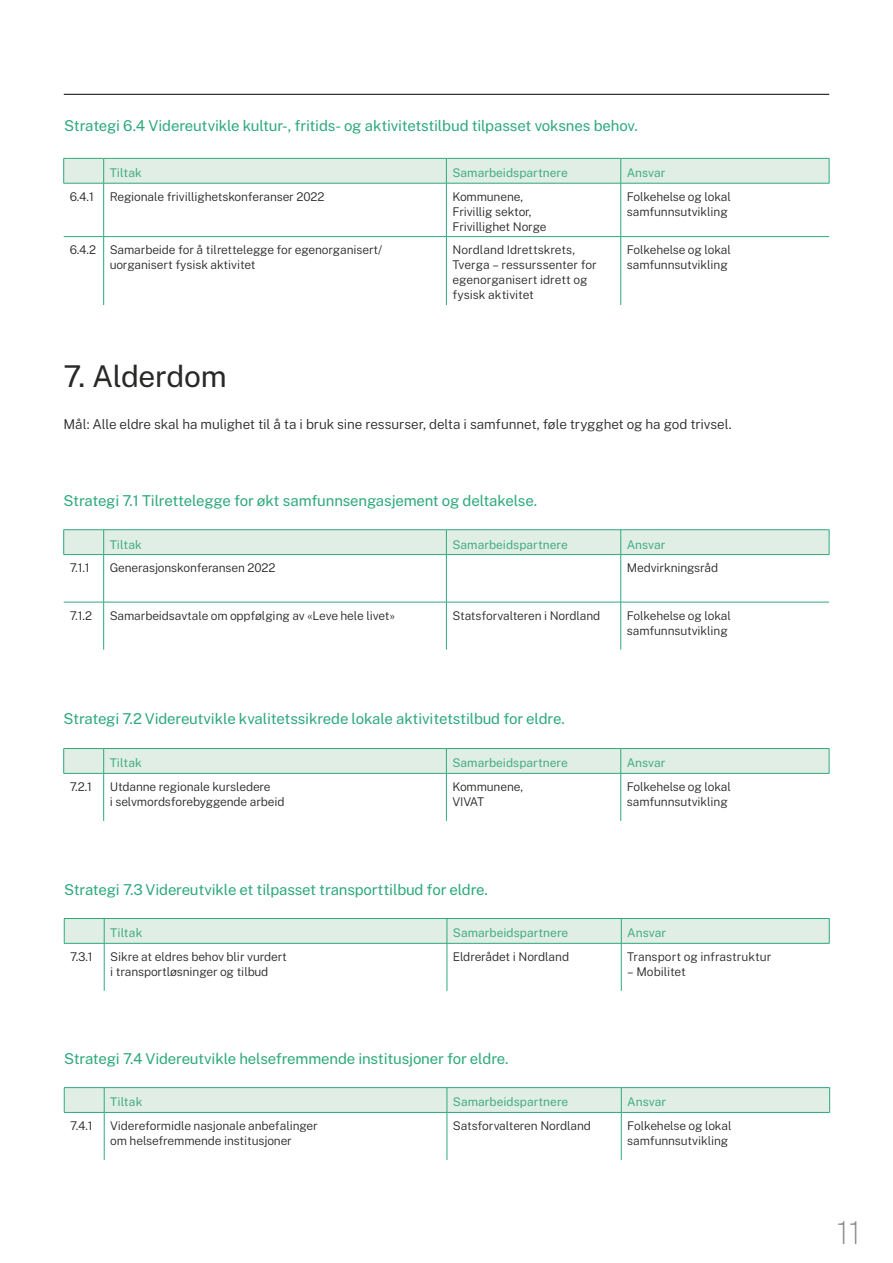
<style>
.page{position:relative;width:893px;height:1263px;background:#fff}
.page>*{position:absolute;margin:0;border:0;box-sizing:border-box;transform-origin:0 0}
.Sidetall_H{font:100 31.5px "Public Sans";color:#878787}
.t1{font:100 30px "Public Sans";letter-spacing:-.01em;color:#282827}
.brødtekst3{font:100 15px "Public Sans";letter-spacing:-.01em;color:#2ea97c}
.brødtekst3-2{font:100 13.5px "Public Sans";letter-spacing:-.005em;color:#282827}
.brødtekst3-3{font:100 12px/15px "Public Sans";letter-spacing:-.01em;color:#282827}
.brødtekst3-4{font:100 12px "Public Sans";color:#43ad83}
</style>
<div class="page">
<hr style="left:64px;top:94px;width:765px;height:1px;background:#000">
<hr style="left:64px;top:529px;width:40px;height:1px;background:#2ea97c">
<hr style="left:104px;top:529px;width:342px;height:1px;background:#2ea97c">
<hr style="left:446px;top:529px;width:175px;height:1px;background:#2ea97c">
<hr style="left:621px;top:529px;width:208px;height:1px;background:#2ea97c">
<div style="left:63px;top:530px;width:767px;height:24px;background:#e1eee6"></div>
<hr style="left:64px;top:554px;width:40px;height:1px;background:#2ea97c">
<hr style="left:103px;top:555px;width:1px;height:47px;background:#2ea97c">
<hr style="left:104px;top:554px;width:342px;height:1px;background:#2ea97c">
<hr style="left:446px;top:555px;width:1px;height:47px;background:#2ea97c">
<hr style="left:446px;top:554px;width:175px;height:1px;background:#2ea97c">
<hr style="left:620px;top:555px;width:1px;height:47px;background:#2ea97c">
<hr style="left:621px;top:554px;width:208px;height:1px;background:#2ea97c">
<hr style="left:64px;top:602px;width:40px;height:1px;background:#2ea97c">
<hr style="left:103px;top:602px;width:1px;height:48px;background:#2ea97c">
<hr style="left:104px;top:602px;width:342px;height:1px;background:#2ea97c">
<hr style="left:446px;top:602px;width:175px;height:1px;background:#2ea97c">
<hr style="left:446px;top:602px;width:1px;height:48px;background:#2ea97c">
<hr style="left:620px;top:602px;width:1px;height:48px;background:#2ea97c">
<hr style="left:621px;top:602px;width:208px;height:1px;background:#2ea97c">
<svg style="left:63px;top:748px;width:767px;height:25px;background:#d7eae0"></svg>
<hr style="left:64px;top:773px;width:40px;height:1px;background:#2ea97c">
<hr style="left:103px;top:773px;width:1px;height:48px;background:#2ea97c">
<hr style="left:104px;top:773px;width:342px;height:1px;background:#2ea97c">
<hr style="left:446px;top:773px;width:1px;height:48px;background:#2ea97c">
<hr style="left:446px;top:773px;width:175px;height:1px;background:#2ea97c">
<hr style="left:620px;top:773px;width:1px;height:48px;background:#2ea97c">
<hr style="left:621px;top:773px;width:208px;height:1px;background:#2ea97c">
<svg style="left:64px;top:918px;width:766px;height:25px;background:#d7eae0"></svg>
<hr style="left:64px;top:943px;width:40px;height:1px;background:#2ea97c">
<hr style="left:104px;top:943px;width:1px;height:48px;background:#2ea97c">
<hr style="left:104px;top:943px;width:343px;height:1px;background:#2ea97c">
<hr style="left:447px;top:943px;width:1px;height:48px;background:#2ea97c">
<hr style="left:447px;top:943px;width:174px;height:1px;background:#2ea97c">
<hr style="left:621px;top:943px;width:1px;height:48px;background:#2ea97c">
<hr style="left:621px;top:943px;width:208px;height:1px;background:#2ea97c">
<svg style="left:64px;top:1087px;width:766px;height:25px;background:#d8eae0"></svg>
<hr style="left:64px;top:1112px;width:40px;height:1px;background:#2ea97c">
<hr style="left:104px;top:1112px;width:1px;height:48px;background:#2ea97c">
<hr style="left:104px;top:1112px;width:343px;height:1px;background:#2ea97c">
<hr style="left:447px;top:1112px;width:1px;height:48px;background:#2ea97c">
<hr style="left:447px;top:1112px;width:174px;height:1px;background:#2ea97c">
<hr style="left:621px;top:1112px;width:1px;height:48px;background:#2ea97c">
<hr style="left:621px;top:1112px;width:209px;height:1px;background:#2ea97c">
<svg style="left:63px;top:158px;width:767px;height:25px;background:#d7eae0"></svg>
<hr style="left:64px;top:183px;width:40px;height:1px;background:#2ea97c">
<hr style="left:103px;top:183px;width:1px;height:53px;background:#2ea97c">
<hr style="left:104px;top:183px;width:342px;height:1px;background:#2ea97c">
<hr style="left:446px;top:183px;width:1px;height:53px;background:#2ea97c">
<hr style="left:446px;top:183px;width:175px;height:1px;background:#2ea97c">
<hr style="left:620px;top:183px;width:1px;height:53px;background:#2ea97c">
<hr style="left:621px;top:183px;width:208px;height:1px;background:#2ea97c">
<hr style="left:64px;top:236px;width:40px;height:1px;background:#2ea97c">
<hr style="left:103px;top:237px;width:1px;height:68px;background:#2ea97c">
<hr style="left:104px;top:236px;width:342px;height:1px;background:#2ea97c">
<hr style="left:446px;top:236px;width:175px;height:1px;background:#2ea97c">
<hr style="left:446px;top:237px;width:1px;height:68px;background:#2ea97c">
<hr style="left:620px;top:237px;width:1px;height:68px;background:#2ea97c">
<hr style="left:621px;top:236px;width:208px;height:1px;background:#2ea97c">
<p class="brødtekst3" style="left:64px;top:114px;width:575px">Strategi 6.4 Videreutvikle kultur-, fritids- og aktivitetstilbud tilpasset voksnes behov.</p>
<p class="brødtekst3-4" style="left:110px;top:164px;width:34px">Tiltak</p>
<p class="brødtekst3-4" style="left:452px;top:164px;width:117px">Samarbeidspartnere</p>
<p class="brødtekst3-4" style="left:627px;top:164px;width:40px">Ansvar</p>
<p class="brødtekst3-3" style="left:70px;top:188px;width:26px">6.4.1</p>
<p class="brødtekst3-3" style="left:110px;top:188px;width:216px">Regionale frivillighetskonferanser 2022</p>
<p class="brødtekst3-3" style="left:452px;top:188px;width:96px">Kommunene,<br>Frivillig sektor,<br>Frivillighet Norge</p>
<p class="brødtekst3-3" style="left:627px;top:188px;width:106px">Folkehelse og lokal samfunnsutvikling</p>
<p class="brødtekst3-3" style="left:70px;top:241px;width:28px">6.4.2</p>
<p class="brødtekst3-3" style="left:110px;top:241px;width:274px">Samarbeide for å tilrettelegge for egenorganisert/ uorganisert fysisk aktivitet</p>
<p class="brødtekst3-3" style="left:452px;top:241px;width:146px">Nordland Idrettskrets,<br>Tverga – ressurssenter for egenorganisert idrett og fysisk aktivitet</p>
<p class="brødtekst3-3" style="left:627px;top:241px;width:106px">Folkehelse og lokal samfunnsutvikling</p>
<p class="t1" style="left:64px;top:354px;width:165px">7. Alderdom</p>
<p class="brødtekst3-2" style="left:64px;top:414px;width:670px">Mål: Alle eldre skal ha mulighet til å ta i bruk sine ressurser, delta i samfunnet, føle trygghet og ha god trivsel.</p>
<p class="brødtekst3" style="left:64px;top:489px;width:475px">Strategi 7.1 Tilrettelegge for økt samfunnsengasjement og deltakelse.</p>
<p class="brødtekst3-4" style="left:110px;top:535px;width:34px">Tiltak</p>
<p class="brødtekst3-4" style="left:452px;top:535px;width:117px">Samarbeidspartnere</p>
<p class="brødtekst3-4" style="left:627px;top:535px;width:40px">Ansvar</p>
<p class="brødtekst3-3" style="left:70px;top:559px;width:21px">7.1.1</p>
<p class="brødtekst3-3" style="left:110px;top:559px;width:167px">Generasjonskonferansen 2022</p>
<p class="brødtekst3-3" style="left:627px;top:559px;width:93px">Medvirkningsråd</p>
<p class="brødtekst3-3" style="left:70px;top:607px;width:24px">7.1.2</p>
<p class="brødtekst3-3" style="left:110px;top:607px;width:287px">Samarbeidsavtale om oppfølging av «Leve hele livet»</p>
<p class="brødtekst3-3" style="left:452px;top:607px;width:149px">Statsforvalteren i Nordland</p>
<p class="brødtekst3-3" style="left:627px;top:607px;width:106px">Folkehelse og lokal samfunnsutvikling</p>
<p class="brødtekst3" style="left:64px;top:708px;width:503px">Strategi 7.2 Videreutvikle kvalitetssikrede lokale aktivitetstilbud for eldre.</p>
<p class="brødtekst3-4" style="left:110px;top:754px;width:34px">Tiltak</p>
<p class="brødtekst3-4" style="left:452px;top:754px;width:117px">Samarbeidspartnere</p>
<p class="brødtekst3-4" style="left:627px;top:754px;width:40px">Ansvar</p>
<p class="brødtekst3-3" style="left:70px;top:778px;width:24px">7.2.1</p>
<p class="brødtekst3-3" style="left:110px;top:778px;width:176px">Utdanne regionale kursledere<br>i selvmordsforebyggende arbeid</p>
<p class="brødtekst3-3" style="left:452px;top:778px;width:72px">Kommunene,<br>VIVAT</p>
<p class="brødtekst3-3" style="left:627px;top:778px;width:106px">Folkehelse og lokal samfunnsutvikling</p>
<p class="brødtekst3" style="left:64px;top:878px;width:425px">Strategi 7.3 Videreutvikle et tilpasset transporttilbud for eldre.</p>
<p class="brødtekst3-4" style="left:110px;top:924px;width:34px">Tiltak</p>
<p class="brødtekst3-4" style="left:453px;top:924px;width:117px">Samarbeidspartnere</p>
<p class="brødtekst3-4" style="left:627px;top:924px;width:40px">Ansvar</p>
<p class="brødtekst3-3" style="left:70px;top:948px;width:24px">7.3.1</p>
<p class="brødtekst3-3" style="left:110px;top:948px;width:178px">Sikre at eldres behov blir vurdert i transportløsninger og tilbud</p>
<p class="brødtekst3-3" style="left:453px;top:948px;width:118px">Eldrerådet i Nordland</p>
<p class="brødtekst3-3" style="left:627px;top:948px;width:145px">Transport og infrastruktur</p>
<p class="brødtekst3-3" style="left:627px;top:963px;width:60px">– Mobilitet</p>
<p class="brødtekst3" style="left:64px;top:1048px;width:446px">Strategi 7.4 Videreutvikle helsefremmende institusjoner for eldre.</p>
<p class="brødtekst3-4" style="left:110px;top:1093px;width:34px">Tiltak</p>
<p class="brødtekst3-4" style="left:453px;top:1093px;width:117px">Samarbeidspartnere</p>
<p class="brødtekst3-4" style="left:627px;top:1093px;width:40px">Ansvar</p>
<p class="brødtekst3-3" style="left:70px;top:1117px;width:24px">7.4.1</p>
<p class="brødtekst3-3" style="left:110px;top:1117px;width:209px">Videreformidle nasjonale anbefalinger om helsefremmende institusjoner</p>
<p class="brødtekst3-3" style="left:453px;top:1117px;width:139px">Satsforvalteren Nordland</p>
<p class="brødtekst3-3" style="left:627px;top:1117px;width:106px">Folkehelse og lokal samfunnsutvikling</p>
<p class="Sidetall_H" style="left:837px;top:1209px;width:26px">11</p>
</div>
